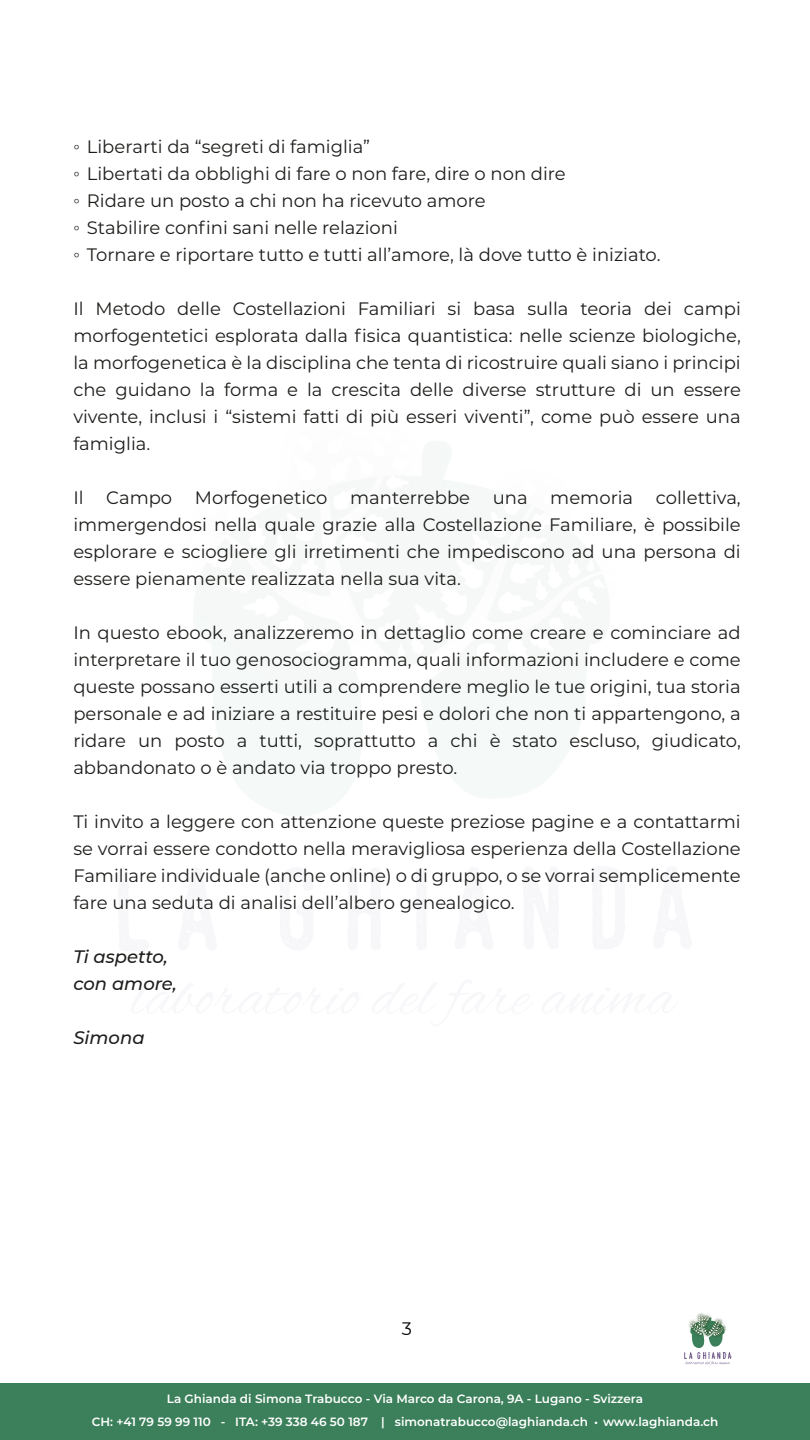
<style>
.page{position:relative;width:810px;height:1440px;background:#fff}
.page>*{position:absolute;margin:0;border:0;box-sizing:border-box;transform-origin:0 0}
.t1{font:18px/27px "Montserrat";color:#1d1d1b;text-align:justify}
.t2{font:italic 500 18px/27px "Montserrat";color:#1d1d1b}
.t3{font:18px "Montserrat";color:#000}
.t4{font:600 12px/22.5px "Montserrat";color:#fff;text-align:center}
.s1{font-family:"Times New Roman"}
.s2{font-family:"Myriad Pro";font-weight:400}
</style>
<div class="page">
<div style="left:0;top:1384px;width:810px;height:56px;background:#3b805a"></div>
<img style="left:697px;top:1313px;width:35px;height:45px">
<svg style="left:684px;top:1317px;width:47px;height:48px"></svg>
<p class="t1" style="left:73px;top:133px;width:589px;text-align:left"><span class="s1">◦</span> Liberarti da “segreti di famiglia”<br><span class="s1">◦</span> Libertati da obblighi di fare o non fare, dire o non dire<br><span class="s1">◦</span> Ridare un posto a chi non ha ricevuto amore<br><span class="s1">◦</span> Stabilire confini sani nelle relazioni<br><span class="s1">◦</span> Tornare e riportare tutto e tutti all’amore, là dove tutto è iniziato.</p>
<p class="t1" style="left:73px;top:295px;width:669px">Il Metodo delle Costellazioni Familiari si basa sulla teoria dei campi morfogentetici esplorata dalla fisica quantistica: nelle scienze biologiche, la morfogenetica è la disciplina che tenta di ricostruire quali siano i principi che guidano la forma e la crescita delle diverse strutture di un essere vivente, inclusi i “sistemi fatti di più esseri viventi”, come può essere una famiglia.</p>
<p class="t1" style="left:73px;top:484px;width:12px">Il</p>
<p class="t1" style="left:106px;top:484px;width:68px">Campo</p>
<p class="t1" style="left:195px;top:484px;width:134px">Morfogenetico</p>
<p class="t1" style="left:350px;top:484px;width:121px">manterrebbe</p>
<p class="t1" style="left:493px;top:484px;width:36px">una</p>
<p class="t1" style="left:550px;top:484px;width:84px">memoria</p>
<p class="t1" style="left:73px;top:484px;width:669px;text-indent:583px">collettiva, immergendosi nella quale grazie alla Costellazione Familiare, è possibile esplorare e sciogliere gli irretimenti che impediscono ad una persona di essere pienamente realizzata nella sua vita.</p>
<p class="t1" style="left:73px;top:619px;width:669px">In questo ebook, analizzeremo in dettaglio come creare e cominciare ad interpretare il tuo genosociogramma, quali informazioni includere e come queste possano esserti utili a comprendere meglio le tue origini, tua storia personale e ad iniziare a restituire pesi e dolori che non ti appartengono, a ridare un posto a tutti, soprattutto a chi è stato escluso, giudicato, abbandonato o è andato via troppo presto.</p>
<p class="t1" style="left:73px;top:808px;width:669px">Ti invito a leggere con attenzione queste preziose pagine e a contattarmi se vorrai essere condotto nella meravigliosa esperienza della Costellazione Familiare individuale (anche online) o di gruppo, o se vorrai semplicemente fare una seduta di analisi dell’albero genealogico.</p>
<p class="t2" style="left:73px;top:942px;width:105px">Ti aspetto, con amore,</p>
<p class="t2" style="left:73px;top:1023px;width:73px">Simona</p>
<p class="t3" style="left:402px;top:1317px;width:12px">3</p>
<p class="t4" style="left:92px;top:1387px;width:628px">La Ghianda di Simona Trabucco - Via Marco da Carona, 9A - Lugano - Svizzera<br>CH: +41 79 59 99 110 - ITA: +39 338 46 50 187 | simonatrabucco@laghianda.ch <span class="s2">•</span> www.laghianda.ch</p>
</div>
